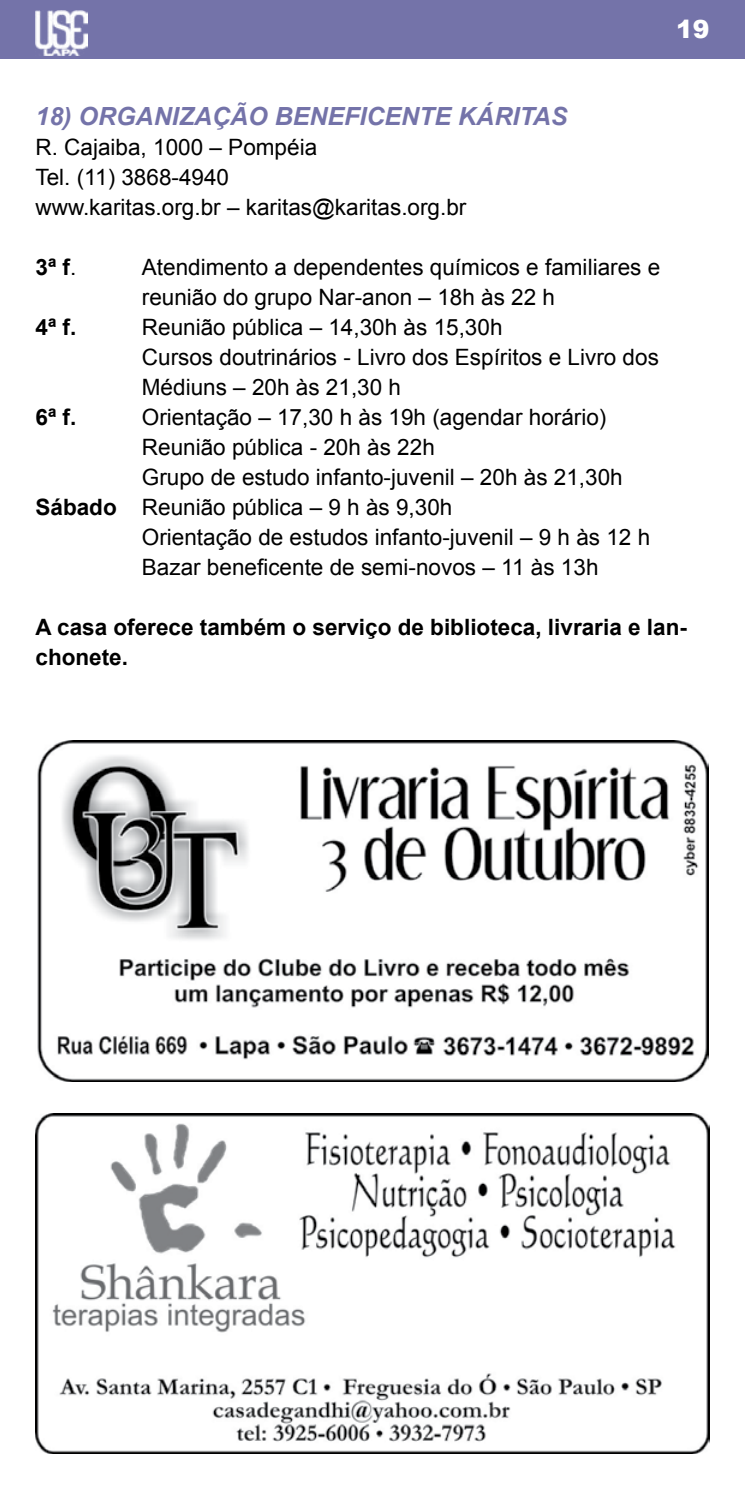
<style>
.page{position:relative;width:745px;height:1489px;background:#fff}
.page>*{position:absolute;margin:0;border:0;box-sizing:border-box;transform-origin:0 0}
.t1{font:italic 700 25px "Arial";color:#7473a9}
.t2{font:900 25px "Arial";color:#fff}
.t3{font:22.5px/30px "Arial";color:#000}
.t4{font:700 22.5px/30px "Arial";color:#000}
.s1{font-weight:400}
.s2{font-weight:700}
</style>
<div class="page">
<div style="left:0;top:0;width:744px;height:59px;background:#7473a9"></div>
<img style="left:35px;top:11px;width:52px;height:44px">
<img style="left:35px;top:1113px;width:674px;height:340px">
<img style="left:37px;top:741px;width:670px;height:340px">
<p class="t2" style="left:675px;top:11px;width:35px">19</p>
<p class="t1" style="left:35px;top:100px;width:533px">18) ORGANIZAÇÃO BENEFICENTE KÁRITAS</p>
<p class="t3" style="left:35px;top:132px;width:432px">R. Cajaiba, 1000 – Pompéia<br>Tel. (11) 3868-4940<br>www.karitas.org.br – karitas@karitas.org.br</p>
<p class="t4" style="left:35px;top:252px;width:42px">3ª f<span class="s1">.</span></p>
<p class="t3" style="left:142px;top:252px;width:519px">Atendimento a dependentes químicos e familiares e reunião do grupo Nar-anon – 18h às 22 h</p>
<p class="t4" style="left:35px;top:312px;width:42px">4ª f.</p>
<p class="t3" style="left:142px;top:312px;width:518px">Reunião pública – 14,30h às 15,30h<br>Cursos doutrinários - Livro dos Espíritos e Livro dos<br>Médiuns – 20h às 21,30 h</p>
<p class="t4" style="left:35px;top:402px;width:42px">6ª f.</p>
<p class="t3" style="left:142px;top:402px;width:465px">Orientação – 17,30 h às 19h (agendar horário)</p>
<p class="t3" style="left:142px;top:432px;width:294px">Reunião pública - 20h às 22h</p>
<p class="t3" style="left:142px;top:462px;width:482px">Grupo de estudo infanto-juvenil – 20h às 21,30h</p>
<p class="t3" style="left:35px;top:492px;width:418px"><span class="s2">Sábado</span> Reunião pública – 9 h às 9,30h</p>
<p class="t3" style="left:142px;top:522px;width:509px">Orientação de estudos infanto-juvenil – 9 h às 12 h</p>
<p class="t3" style="left:142px;top:552px;width:458px">Bazar beneficente de semi-novos – 11 às 13h</p>
<p class="t4" style="left:35px;top:612px;width:652px">A casa oferece também o serviço de biblioteca, livraria e lan&shy;chonete.</p>
</div>
